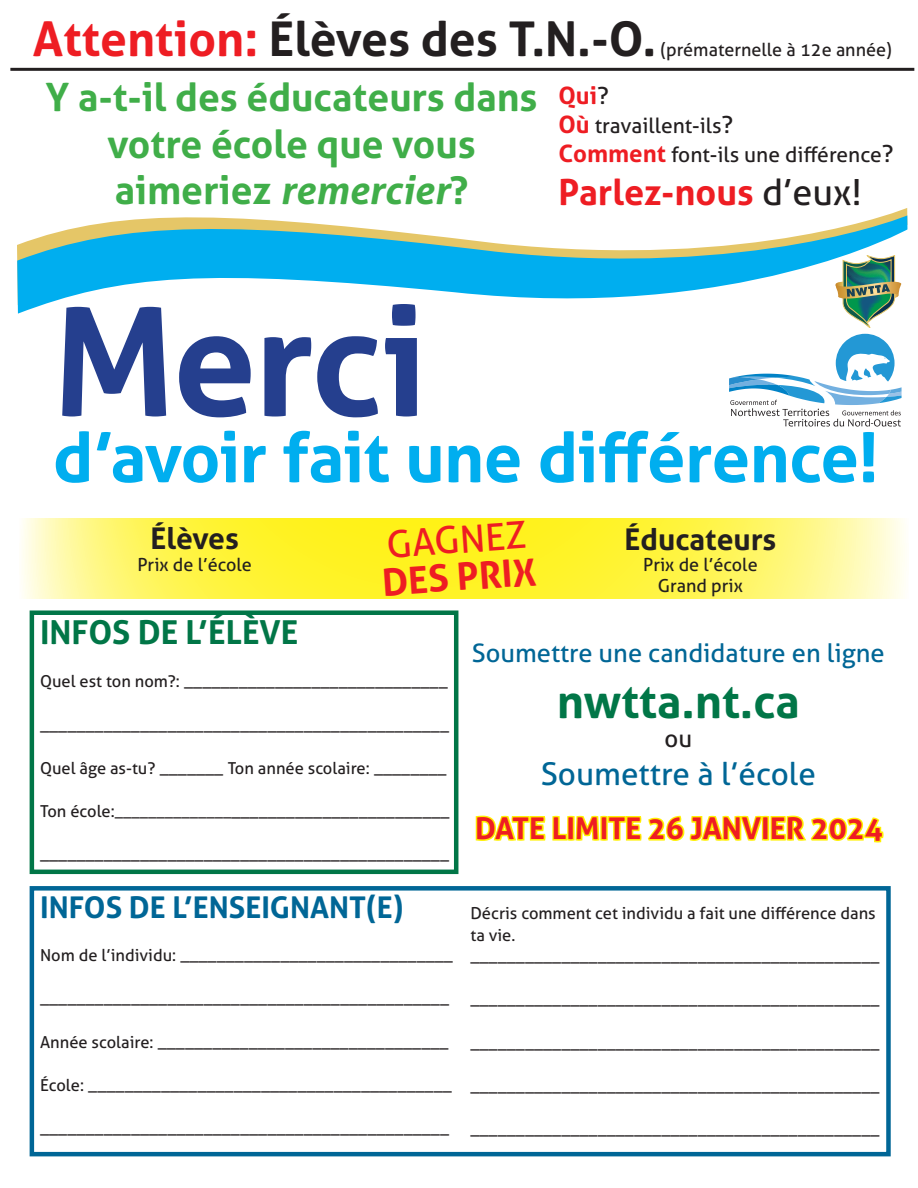
<style>
.page{position:relative;width:918px;height:1188px;background:#fff}
.page>*{position:absolute;margin:0;border:0;box-sizing:border-box;transform-origin:0 0}
.t1{font:700 150px "Aller";letter-spacing:-.02em;color:#253f8e}
.t2{font:700 69px "Aller";letter-spacing:-.015em;color:#00aeef}
.t3{font:700 48px "Aller";color:#231f20}
.t4{font:700 46.5px "Aller";color:#017647}
.t5{font:700 39px/46.8px "Aller";color:#40ae49;text-align:center}
.t6{font:700 37.5px/37.5px "Aller";color:#ee1d23}
.t7{font:700 36px "Aller";color:#ee1d23}
.t8{font:700 33px "Aller";color:#017647}
.t9{font:31.5px "Aller";color:#006696}
.t10{font:700 30px "Aller";color:#ee1d23}
.t11{font:700 30px "Aller";color:#006696}
.t12{font:700 30px "Aller";color:#231f20}
.t13{font:25.5px "Aller";color:#006696}
.t14{font:700 24px "Aller";color:#ee1d23}
.t15{font:24px "Aller";color:#231f20}
.t16{font:21px "Aller";color:#231f20}
.t17{font:18px "Aller";color:#231f20}
.t18{font:16.5px/21.6px "Aller";color:#231f20}
.s1{color:#ee1d23}
.s2{font-style:italic}
.s3{font-weight:400;color:#231f20}
.s4{font-weight:700;font-size:24px;color:#ee1d23}
.s5{font-size:24px}
.s6{font-weight:400}
.s7{font-size:16.5px}
.s8{font-size:18px}
</style>
<div class="page">
<svg style="left:17px;top:215px;width:890px;height:99px"></svg>
<svg style="left:22px;top:518px;width:883px;height:80px;background:#fff553"></svg>
<svg style="left:475px;top:815px;width:409px;height:28px"></svg>
<hr style="left:10px;top:68px;width:904px;height:3px;background:#231f20">
<img style="left:836px;top:255px;width:66px;height:73px">
<svg style="left:729px;top:334px;width:173px;height:93px"></svg>
<div style="left:30px;top:610px;width:428px;height:264px;border:4px solid #017647"></div>
<div style="left:30px;top:886px;width:861px;height:270px;border:4px solid #006696"></div>
<p class="t3" style="left:33px;top:9px;width:625px"><span class="s1">Attention:</span> Élèves des T.N.-O.</p>
<p class="t17" style="left:661px;top:38px;width:233px">(prématernelle à 12e année)</p>
<p class="t5" style="left:45px;top:73px;width:494px">Y a-t-il des éducateurs dans votre école que vous aimeriez <span class="s2">remercier</span>?</p>
<p class="t14" style="left:559px;top:81px;width:52px">Qui<span class="s3">?</span></p>
<p class="t16" style="left:559px;top:113px;width:176px"><span class="s4">Où</span> travaillent-ils<span class="s5">?</span></p>
<p class="t16" style="left:559px;top:141px;width:336px"><span class="s4">Comment</span> font-ils une différence<span class="s5">?</span></p>
<p class="t7" style="left:559px;top:170px;width:305px">Parlez-nous <span class="s3">d’eux!</span></p>
<p class="t1" style="left:53px;top:270px;width:376px">Merci</p>
<p class="t2" style="left:53px;top:415px;width:827px">d’avoir fait une différence!</p>
<p class="t12" style="left:151px;top:520px;width:90px">Élèves</p>
<p class="t17" style="left:137px;top:554px;width:116px">Prix de l’école</p>
<p class="t6" style="left:378px;top:526px;width:156px;rotate:-4deg"><span class="s6">GAGNEZ<br></span>DES PRIX</p>
<p class="t12" style="left:625px;top:521px;width:153px">Éducateurs</p>
<p class="t17" style="left:643px;top:554px;width:116px">Prix de l’école</p>
<p class="t17" style="left:658px;top:575px;width:86px">Grand prix</p>
<p class="t8" style="left:40px;top:612px;width:260px">INFOS DE L’ÉLÈVE</p>
<p class="t17" style="left:40px;top:670px;width:409px"><span class="s7">Quel est ton nom?:</span> _____________________________</p>
<p class="t17" style="left:40px;top:713px;width:411px">_____________________________________________</p>
<p class="t18" style="left:40px;top:757px;width:408px">Quel âge as-tu? <span class="s8">_______</span> Ton année scolaire: <span class="s8">________</span></p>
<p class="t17" style="left:40px;top:800px;width:411px"><span class="s7">Ton école:______________</span>________________________</p>
<p class="t17" style="left:40px;top:843px;width:411px">_____________________________________________</p>
<p class="t11" style="left:40px;top:889px;width:365px">INFOS DE L’ENSEIGNANT(E)</p>
<p class="t17" style="left:40px;top:944px;width:414px"><span class="s7">Nom de l’individu:</span> ______________________________</p>
<p class="t17" style="left:40px;top:987px;width:411px">_____________________________________________</p>
<p class="t17" style="left:40px;top:1030px;width:410px"><span class="s7">Année scolaire:</span> ________________________________</p>
<p class="t17" style="left:40px;top:1073px;width:413px"><span class="s7">École:</span> ________________________________________</p>
<p class="t17" style="left:40px;top:1117px;width:411px">_____________________________________________</p>
<p class="t13" style="left:472px;top:638px;width:414px">Soumettre une candidature en ligne</p>
<p class="t4" style="left:557px;top:673px;width:244px">nwtta.nt.ca</p>
<p class="t15" style="left:664px;top:724px;width:29px">ou</p>
<p class="t9" style="left:541px;top:754px;width:277px">Soumettre à l’école</p>
<p class="t10" style="left:475px;top:810px;width:409px">DATE LIMITE 26 JANVIER 2024</p>
<p class="t18" style="left:470px;top:902px;width:407px">Décris comment cet individu a fait une différence dans ta vie.</p>
<p class="t17" style="left:470px;top:945px;width:411px">_____________________________________________</p>
<p class="t17" style="left:470px;top:988px;width:411px">_____________________________________________</p>
<p class="t17" style="left:470px;top:1031px;width:411px">_____________________________________________</p>
<p class="t17" style="left:470px;top:1074px;width:411px">_____________________________________________</p>
<p class="t17" style="left:470px;top:1118px;width:411px">_____________________________________________</p>
</div>
